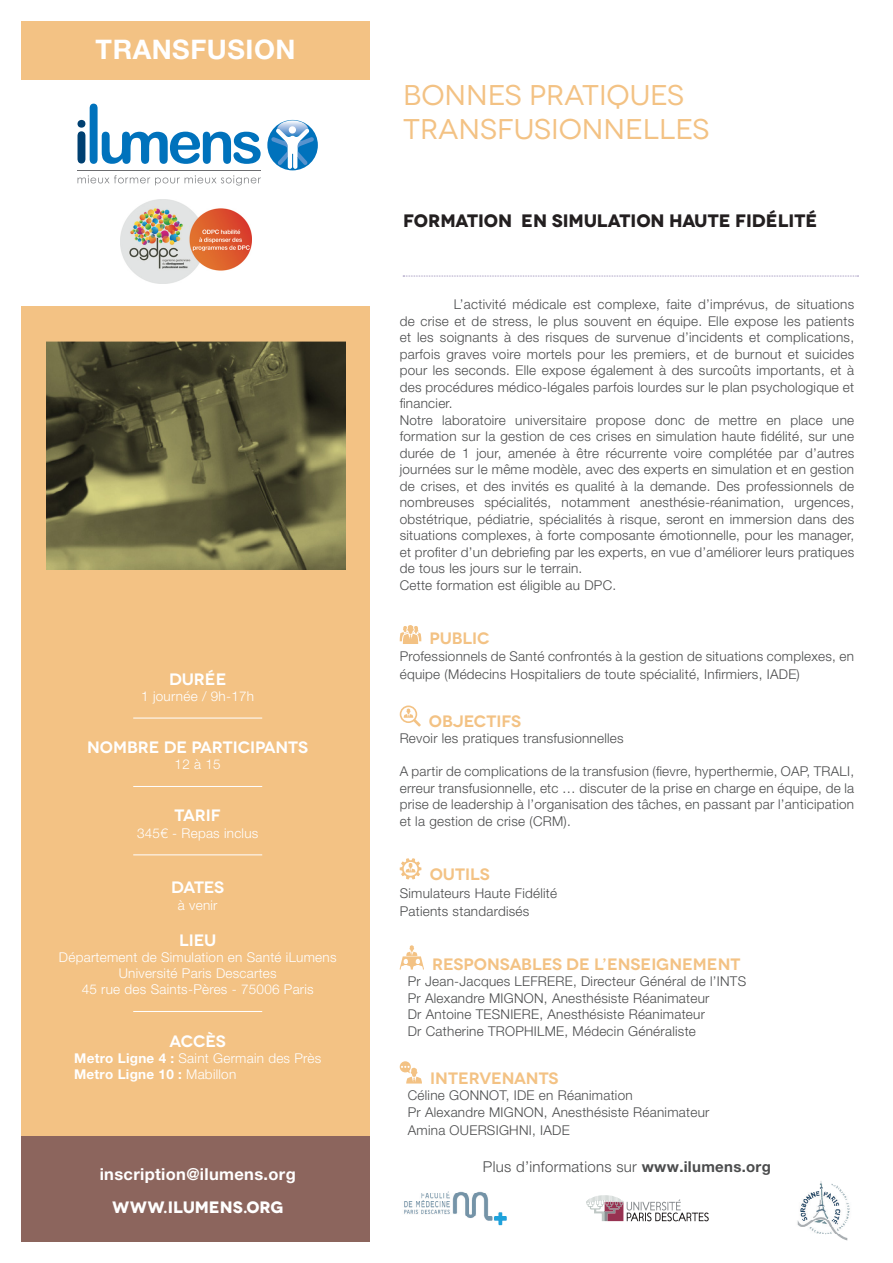
<style>
.page{position:relative;width:893px;height:1263px;background:#fff}
.page>*{position:absolute;margin:0;border:0;box-sizing:border-box;transform-origin:0 0}
.t1{font:28.5px "Novecentowide";color:#f3c284}
.t2{font:700 27px "Helvetica Neue LT Pro";letter-spacing:.02em;color:#fff}
.t3{font:700 18px "Novecentowide";color:#231f20}
.t4{font:600 16.5px "Novecentowide";color:#f3c284}
.t5{font:600 16.5px "Novecentowide";letter-spacing:-.01em;color:#fff}
.t6{font:700 16.5px "Helvetica Neue LT Pro";letter-spacing:.02em;color:#fff}
.t7{font:700 16.5px "Novecentowide";color:#fff}
.t8{font:300 15px "Helvetica Neue LT Pro";letter-spacing:.02em;color:#4b4c4d}
.t9{font:300 13.5px/16.5px "Helvetica Neue LT Pro";letter-spacing:.02em;color:#4b4c4d;text-align:justify}
.t10{font:300 13.5px "Helvetica Neue LT Pro";letter-spacing:.02em;color:#fff}
.t11{font:700 13.5px "Helvetica Neue LT Pro";letter-spacing:.02em;color:#fff}
.s1{font-weight:700}
.s2{font-weight:300}
</style>
<div class="page">
<div style="left:21px;top:21px;width:349px;height:1221px;background:#f3c284"></div>
<div style="left:21px;top:1136px;width:349px;height:106px;background:#8c655d"></div>
<div style="left:13px;top:81px;width:365px;height:225px;background:#fff"></div>
<hr style="left:78px;top:170px;width:183px;height:1px;background:#6c6d70">
<svg style="left:78px;top:175px;width:183px;height:11px"></svg>
<svg style="left:78px;top:104px;width:183px;height:60px"></svg>
<svg style="left:267px;top:120px;width:51px;height:50px"></svg>
<svg style="left:271px;top:120px;width:43px;height:49px"></svg>
<svg style="left:400px;top:625px;width:21px;height:19px"></svg>
<svg style="left:400px;top:705px;width:21px;height:21px"></svg>
<svg style="left:400px;top:858px;width:21px;height:21px"></svg>
<svg style="left:400px;top:945px;width:24px;height:24px"></svg>
<svg style="left:400px;top:1061px;width:22px;height:22px"></svg>
<img style="left:46px;top:341px;width:299px;height:228px">
<svg style="left:403px;top:276px;width:455px;height:1px"></svg>
<hr style="left:133px;top:718px;width:129px;height:1px;background:#fff">
<hr style="left:133px;top:786px;width:129px;height:1px;background:#fff">
<hr style="left:133px;top:855px;width:129px;height:1px;background:#fff">
<hr style="left:133px;top:1011px;width:129px;height:1px;background:#fff">
<svg style="left:586px;top:1195px;width:123px;height:26px"></svg>
<img style="left:797px;top:1181px;width:53px;height:60px">
<img style="left:404px;top:1191px;width:103px;height:35px">
<img style="left:120px;top:199px;width:131px;height:85px">
<p class="t2" style="left:96px;top:32px;width:201px">TRANSFUSION</p>
<p class="t5" style="left:169px;top:669px;width:59px">DURÉE</p>
<p class="t10" style="left:141px;top:688px;width:114px">1 journée / 9h-17h</p>
<p class="t5" style="left:87px;top:737px;width:222px">NOMBRE DE PARTICIPANTS</p>
<p class="t10" style="left:175px;top:756px;width:48px">12 à 15</p>
<p class="t5" style="left:175px;top:805px;width:48px">TARIF</p>
<p class="t10" style="left:137px;top:825px;width:123px">345€ - Repas inclus</p>
<p class="t5" style="left:171px;top:877px;width:55px">DATES</p>
<p class="t10" style="left:178px;top:897px;width:41px">à venir</p>
<p class="t5" style="left:179px;top:930px;width:39px">LIEU</p>
<p class="t10" style="left:59px;top:949px;width:279px">Département de Simulation en Santé iLumens</p>
<p class="t10" style="left:119px;top:965px;width:160px">Université Paris Descartes</p>
<p class="t10" style="left:82px;top:981px;width:234px">45 rue des Saints-Pères - 75006 Paris</p>
<p class="t5" style="left:170px;top:1030px;width:58px">ACCÈS</p>
<p class="t10" style="left:74px;top:1050px;width:249px"><span class="s1">Metro Ligne 4 :</span> Saint Germain des Près</p>
<p class="t11" style="left:74px;top:1066px;width:164px">Metro Ligne 10 : <span class="s2">Mabillon</span></p>
<p class="t6" style="left:100px;top:1163px;width:198px">inscription@ilumens.org</p>
<p class="t7" style="left:112px;top:1196px;width:173px">WWW.ILUMENS.ORG</p>
<p class="t1" style="left:403px;top:78px;width:283px">BONNES PRATIQUES</p>
<p class="t1" style="left:403px;top:113px;width:308px">TRANSFUSIONNELLES</p>
<p class="t3" style="left:403px;top:210px;width:416px">FORMATION EN SIMULATION HAUTE FIDÉLITÉ</p>
<p class="t9" style="left:400px;top:296px;width:456px;text-indent:54px">L’activité médicale est complexe, faite d’imprévus, de situations de crise et de stress, le plus souvent en équipe. Elle expose les patients et les soignants à des risques de survenue d’incidents et complications, parfois graves voire mortels pour les premiers, et de burnout et suicides pour les seconds. Elle expose également à des surcoûts importants, et à des procédures médico-légales parfois lourdes sur le plan psychologique et financier.</p>
<p class="t9" style="left:400px;top:412px;width:456px">Notre laboratoire universitaire propose donc de mettre en place une formation sur la gestion de ces crises en simulation haute fidélité, sur une durée de 1 jour, amenée à être récurrente voire complétée par d’autres journées sur le même modèle, avec des experts en simulation et en gestion de crises, et des invités es qualité à la demande. Des professionnels de nombreuses spécialités, notamment anesthésie-réanimation, urgences, obstétrique, pédiatrie, spécialités à risque, seront en immersion dans des situations complexes, à forte composante émotionnelle, pour les manager, et profiter d’un debriefing par les experts, en vue d’améliorer leurs pratiques de tous les jours sur le terrain.</p>
<p class="t9" style="left:400px;top:577px;width:218px">Cette formation est éligible au DPC.</p>
<p class="t4" style="left:430px;top:628px;width:62px">PUBLIC</p>
<p class="t9" style="left:400px;top:646px;width:456px;line-height:18px">Professionnels de Santé confrontés à la gestion de situations complexes, en équipe (Médecins Hospitaliers de toute spécialité, Infirmiers, IADE)</p>
<p class="t4" style="left:429px;top:711px;width:94px">OBJECTIFS</p>
<p class="t9" style="left:400px;top:730px;width:226px">Revoir les pratiques transfusionnelles</p>
<p class="t9" style="left:400px;top:763px;width:456px">A partir de complications de la transfusion (fievre, hyperthermie, OAP, TRALI, erreur transfusionnelle, etc … discuter de la prise en charge en équipe, de la prise de leadership à l’organisation des tâches, en passant par l’anticipation et la gestion de crise (CRM).</p>
<p class="t4" style="left:430px;top:864px;width:62px">OUTILS</p>
<p class="t9" style="left:400px;top:884px;width:159px">Simulateurs Haute Fidélité</p>
<p class="t9" style="left:400px;top:902px;width:131px">Patients standardisés</p>
<p class="t4" style="left:432px;top:954px;width:310px">RESPONSABLES DE L’ENSEIGNEMENT</p>
<p class="t9" style="left:408px;top:973px;width:340px">Pr Jean-Jacques LEFRERE, Directeur Général de l’INTS</p>
<p class="t9" style="left:408px;top:989px;width:303px">Pr Alexandre MIGNON, Anesthésiste Réanimateur</p>
<p class="t9" style="left:408px;top:1006px;width:299px">Dr Antoine TESNIERE, Anesthésiste Réanimateur</p>
<p class="t9" style="left:408px;top:1022px;width:290px">Dr Catherine TROPHILME, Médecin Généraliste</p>
<p class="t4" style="left:430px;top:1068px;width:130px">INTERVENANTS</p>
<p class="t9" style="left:408px;top:1087px;width:226px">Céline GONNOT, IDE en Réanimation</p>
<p class="t9" style="left:408px;top:1103px;width:303px">Pr Alexandre MIGNON, Anesthésiste Réanimateur</p>
<p class="t9" style="left:408px;top:1121px;width:163px">Amina OUERSIGHNI, IADE</p>
<p class="t8" style="left:483px;top:1157px;width:289px">Plus d’informations sur <span class="s1">www.ilumens.org</span></p>
</div>
